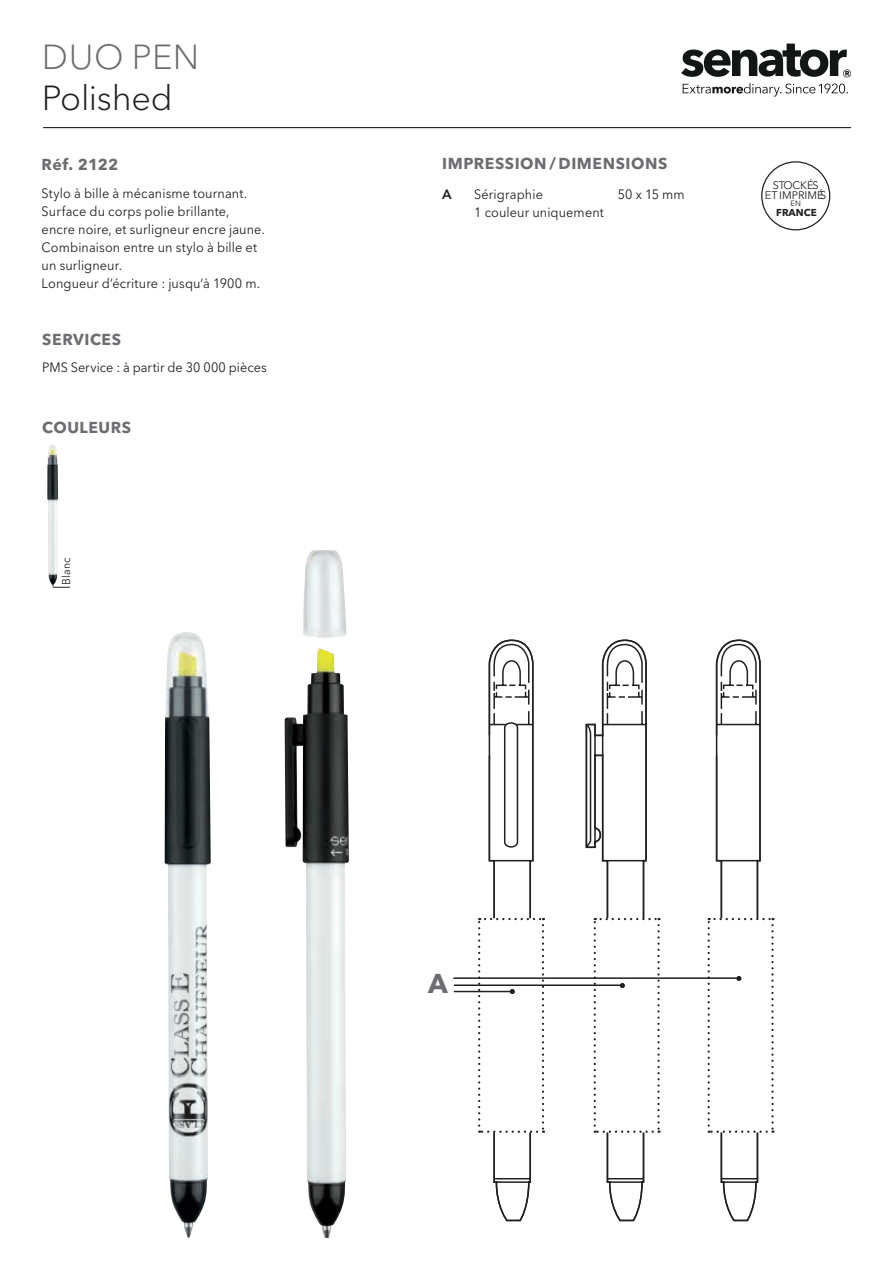
<style>
.page{position:relative;width:893px;height:1263px;background:#fff}
.page>*{position:absolute;margin:0;border:0;box-sizing:border-box;transform-origin:0 0}
.t1{font:300 34.5px "Avenir Next W1 G";letter-spacing:-.005em;color:#231f20}
.t2{font:300 34.5px "Avenir Next W1 G";letter-spacing:.015em;color:#6c6d70}
.t3{font:700 27px "Avenir Next W1 G";color:#6c6d70}
.t4{font:700 15.75px "Avenir Next W1 G";letter-spacing:.035em;color:#6c6d70}
.t5{font:13.5px/18px "Avenir Next W1 G";letter-spacing:.01em;color:#231f20;scale:.94 1}
.t6{font:600 13.5px "Avenir Next W1 G";color:#231f20}
.t7{font:11.25px "Avenir Next W1 G";color:#231f20;scale:.94 1}
.t8{font:10.95px/10.6px "Avenir Next W1 G";color:#231f20;text-align:center}
.t9{font:700 10.05px "Avenir Next W1 G";color:#231f20}
.t10{font:7.65px "Avenir Next W1 G";color:#231f20}
</style>
<div class="page">
<svg style="left:681px;top:44px;width:170px;height:33px"></svg>
<svg style="left:683px;top:83px;width:165px;height:14px"></svg>
<hr style="left:43px;top:127px;width:808px;height:1px;background:#231f20">
<svg style="left:761px;top:161px;width:69px;height:69px"></svg>
<img style="left:165px;top:632px;width:46px;height:606px">
<img style="left:285px;top:550px;width:64px;height:688px">
<hr style="left:454px;top:991px;width:58px;height:1px;background:#231f20">
<hr style="left:454px;top:984px;width:168px;height:2px;background:#231f20">
<hr style="left:454px;top:977px;width:286px;height:2px;background:#231f20">
<svg style="left:585px;top:639px;width:75px;height:583px"></svg>
<svg style="left:478px;top:639px;width:66px;height:583px"></svg>
<svg style="left:708px;top:639px;width:66px;height:583px"></svg>
<svg style="left:53px;top:587px;width:17px;height:1px"></svg>
<img style="left:47px;top:445px;width:11px;height:142px">
<h1 class="t2" style="left:42px;top:36px;width:159px">DUO PEN</h1>
<h1 class="t1" style="left:42px;top:77px;width:132px">Polished</h1>
<p class="t4" style="left:42px;top:155px;width:78px">Réf. 2122</p>
<p class="t5" style="left:42px;top:184px;width:239px">Stylo à bille à mécanisme tournant.<br>Surface du corps polie brillante, encre noire, et surligneur encre jaune.<br>Combinaison entre un stylo à bille et un surligneur.<br>Longueur d‘écriture : jusqu‘à 1900 m.</p>
<p class="t4" style="left:42px;top:329px;width:80px">SERVICES</p>
<p class="t5" style="left:42px;top:359px;width:240px">PMS Service : à partir de 30 000 pièces</p>
<p class="t4" style="left:42px;top:418px;width:90px">COULEURS</p>
<p class="t7" style="left:59px;top:584px;width:30px;rotate:-90deg">Blanc</p>
<p class="t4" style="left:442px;top:154px;width:227px">IMPRESSION / DIMENSIONS</p>
<p class="t6" style="left:442px;top:186px;width:11px">A</p>
<p class="t5" style="left:474px;top:186px;width:140px">Sérigraphie<br>1 couleur uniquement</p>
<p class="t5" style="left:618px;top:186px;width:73px">50 x 15 mm</p>
<p class="t8" style="left:765px;top:179px;width:63px">STOCKÉS<br>ET IMPRIMÉS</p>
<p class="t10" style="left:790px;top:199px;width:12px">EN</p>
<p class="t9" style="left:776px;top:206px;width:42px">FRANCE</p>
<h2 class="t3" style="left:428px;top:967px;width:21px">A</h2>
</div>
